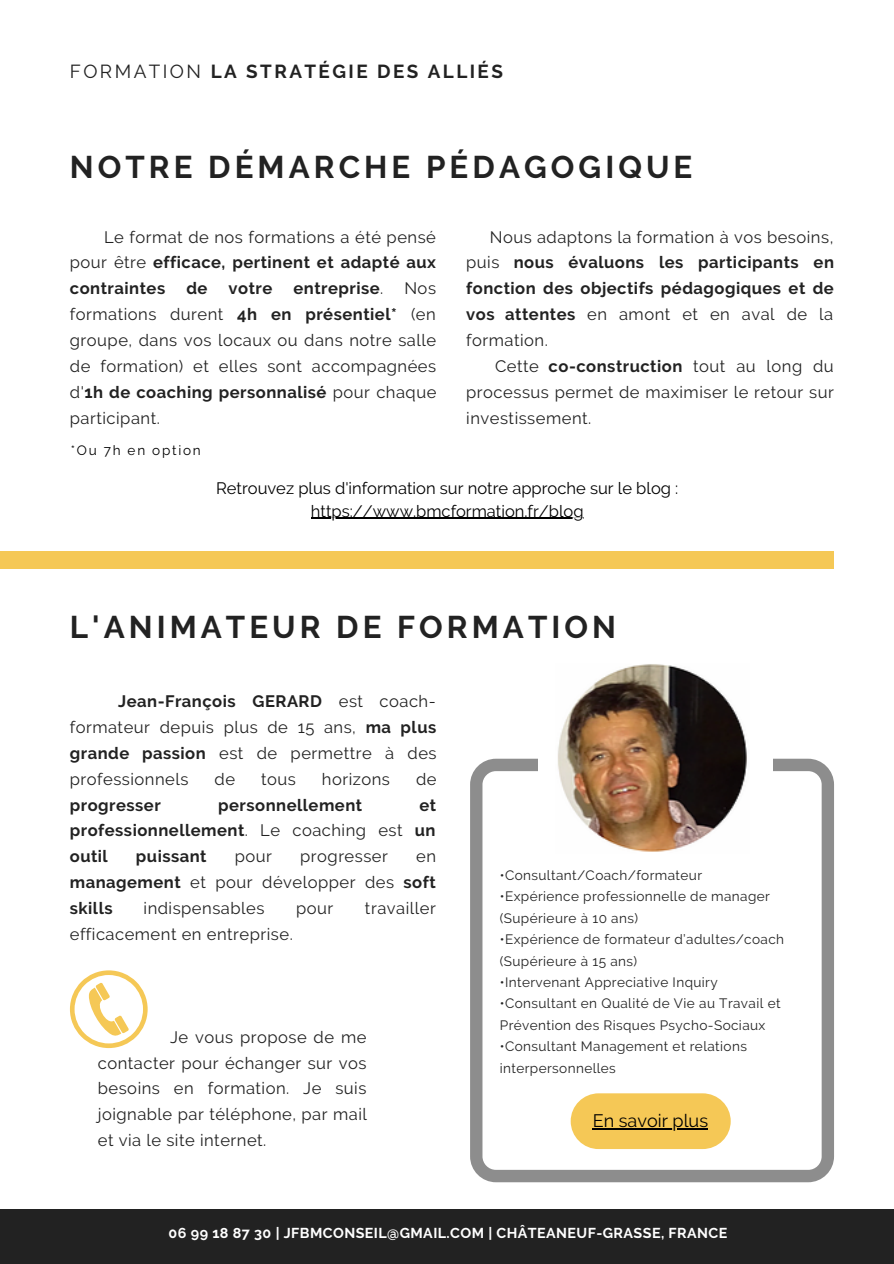
<style>
.page{position:relative;width:894px;height:1264px;background:#fff}
.page>*{position:absolute;margin:0;border:0;box-sizing:border-box;transform-origin:0 0}
.t1{font:700 31.35px "Raleway";letter-spacing:.13em;color:#222}
.t2{font:700 18.9px "Raleway";letter-spacing:.13em;color:#222}
.t3{font:18px "Raleway";color:#000}
.t4{font:16.5px/26px "Raleway";letter-spacing:.03em;color:#222;text-align:justify}
.t5{font:700 16.5px/26px "Raleway";letter-spacing:.03em;color:#222;text-align:justify}
.t6{font:16.5px/22.5px "Raleway";color:#000;text-align:center}
.t7{font:700 14.25px "Raleway";letter-spacing:.03em;color:#fff}
.t8{font:13.5px/21.5px "Raleway";letter-spacing:.03em;color:#222}
.t9{font:13.5px "Raleway";letter-spacing:.13em;color:#000}
.s1{font-weight:400}
.s2{font-weight:700}
</style>
<div class="page">
<div style="left:0;top:551px;width:833px;height:17px;background:#f5c856"></div>
<div style="left:0;top:1209px;width:893px;height:54px;background:#222"></div>
<svg style="left:470px;top:758px;width:363px;height:424px"></svg>
<div style="left:570px;top:1093px;width:160px;height:56px;background:#f5c856;border-radius:28px"></div>
<div style="left:538px;top:654px;width:234px;height:208px;background:#fff"></div>
<img style="left:558px;top:664px;width:189px;height:188px">
<svg style="left:70px;top:970px;width:78px;height:78px"></svg>
<hr style="left:311px;top:518px;width:272px;height:1px;background:#000">
<hr style="left:592px;top:1128px;width:116px;height:1px;background:#000">
<p class="t2" style="left:70px;top:60px;width:434px"><span class="s1">FORMATION</span> LA STRATÉGIE DES ALLIÉS</p>
<p class="t1" style="left:70px;top:148px;width:624px">NOTRE DÉMARCHE PÉDAGOGIQUE</p>
<p class="t4" style="left:70px;top:224px;width:367px;text-indent:34px">Le format de nos formations a été pensé pour être <span class="s2">efficace, pertinent et adapté aux contraintes</span></p>
<p class="t5" style="left:186px;top:275px;width:23px">de</p>
<p class="t5" style="left:228px;top:275px;width:45px">votre</p>
<p class="t5" style="left:293px;top:275px;width:91px">entreprise<span class="s1">.</span></p>
<p class="t4" style="left:70px;top:275px;width:368px;text-indent:334px">Nos formations durent <span class="s2">4h en présentiel*</span> (en groupe, dans vos locaux ou dans notre salle de formation) et elles sont accompagnées d'<span class="s2">1h de coaching personnalisé</span> pour chaque participant.</p>
<p class="t9" style="left:71px;top:442px;width:131px">*Ou 7h en option</p>
<p class="t5" style="left:466px;top:224px;width:369px;text-indent:24px"><span class="s1">Nous adaptons la formation à vos besoins, puis</span> nous évaluons les participants en fonction des objectifs pédagogiques et de vos attentes <span class="s1">en amont et en aval de la formation.</span></p>
<p class="t4" style="left:466px;top:353px;width:369px;text-indent:29px">Cette <span class="s2">co-construction</span> tout au long du processus permet de maximiser le retour sur investissement.</p>
<p class="t6" style="left:216px;top:477px;width:463px">Retrouvez plus d'information sur notre approche sur le blog : https://www.bmcformation.fr/blog</p>
<p class="t1" style="left:70px;top:609px;width:547px">L'ANIMATEUR DE FORMATION</p>
<p class="t4" style="left:70px;top:688px;width:368px;text-indent:48px"><span class="s2">Jean-François GERARD</span> est coach&shy;formateur depuis plus de 15 ans, <span class="s2">ma plus grande passion</span> est de permettre à des professionnels</p>
<p class="t4" style="left:214px;top:765px;width:22px">de</p>
<p class="t4" style="left:261px;top:765px;width:36px">tous</p>
<p class="t4" style="left:322px;top:765px;width:70px">horizons</p>
<p class="t4" style="left:416px;top:765px;width:22px">de</p>
<p class="t5" style="left:70px;top:791px;width:92px">progresser</p>
<p class="t5" style="left:218px;top:791px;width:145px">personnellement</p>
<p class="t5" style="left:70px;top:791px;width:368px;text-indent:349px">et professionnellement<span class="s1">. Le coaching est</span> un outil</p>
<p class="t5" style="left:136px;top:843px;width:72px">puissant</p>
<p class="t4" style="left:235px;top:843px;width:39px">pour</p>
<p class="t4" style="left:300px;top:843px;width:89px">progresser</p>
<p class="t4" style="left:70px;top:843px;width:368px;text-indent:346px">en <span class="s2">management</span> et pour développer des <span class="s2">soft skills</span></p>
<p class="t4" style="left:143px;top:895px;width:122px">indispensables</p>
<p class="t4" style="left:296px;top:895px;width:39px">pour</p>
<p class="t4" style="left:365px;top:895px;width:72px">travailler</p>
<p class="t4" style="left:70px;top:921px;width:224px">efficacement en entreprise.</p>
<p class="t4" style="left:98px;top:1023px;width:270px;text-indent:72px">Je vous propose de me contacter pour échanger sur vos besoins en formation. Je suis joignable par téléphone, par mail et via le site internet.</p>
<p class="t8" style="left:499px;top:864px;width:204px">•Consultant/Coach/formateur</p>
<p class="t8" style="left:499px;top:885px;width:271px">•Expérience professionnelle de manager (Supérieure à 10 ans)</p>
<p class="t8" style="left:499px;top:928px;width:286px">•Expérience de formateur d’adultes/coach (Supérieure à 15 ans)</p>
<p class="t8" style="left:499px;top:971px;width:219px">•Intervenant Appreciative Inquiry</p>
<p class="t8" style="left:499px;top:992px;width:282px">•Consultant en Qualité de Vie au Travail et<br>Prévention des Risques Psycho-Sociaux</p>
<p class="t8" style="left:499px;top:1035px;width:248px">•Consultant Management et relations interpersonnelles</p>
<p class="t3" style="left:592px;top:1110px;width:117px">En savoir plus</p>
<p class="t7" style="left:169px;top:1224px;width:560px">06 99 18 87 30 | JFBMCONSEIL@GMAIL.COM | CHÂTEANEUF-GRASSE, FRANCE</p>
</div>
